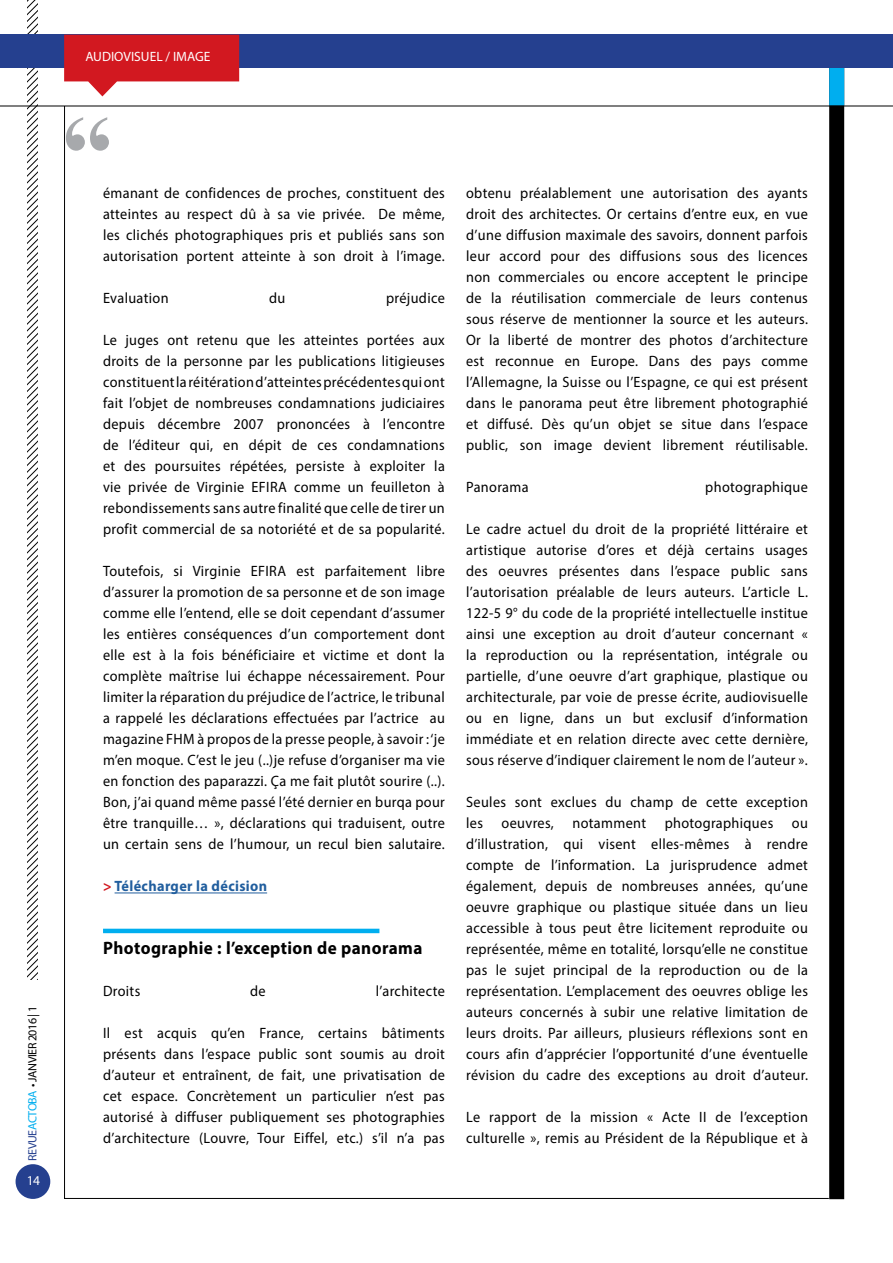
<style>
.page{position:relative;width:893px;height:1263px;background:#fff}
.page>*{position:absolute;margin:0;border:0;box-sizing:border-box;transform-origin:0 0}
.t1{font:700 102.6px "Times New Roman";color:#a7a9ac}
.t2{font:700 18px "Myriad Pro";letter-spacing:.025em;color:#000;scale:.95 1}
.t3{font:15px/21px "Myriad Pro";letter-spacing:.025em;color:#000;text-align:justify;scale:.95 1}
.t4{font:700 15px "Myriad Pro";letter-spacing:.025em;color:#215e9e;scale:.95 1}
.t5{font:13.5px "Myriad Pro";color:#fff}
.t6{font:12px "Myriad Pro";letter-spacing:-.04em;color:#000}
.s1{color:#25408f}
.s2{color:#00aeef}
.s3{color:#d21820}
</style>
<div class="page">
<svg style="left:28px;top:0;width:9px;height:979px"></svg>
<div style="left:16px;top:1164px;width:34px;height:35px;background:#25408f;border-radius:50%"></div>
<div style="left:829px;top:40px;width:15px;height:1159px;background:#000"></div>
<div style="left:829px;top:65px;width:15px;height:41px;background:#00aeef"></div>
<div style="left:0;top:35px;width:893px;height:33px;background:#25408f"></div>
<hr style="left:0;top:106px;width:893px;height:1px;background:#000">
<hr style="left:115px;top:892px;width:152px;height:1px;background:#215e9e">
<hr style="left:103px;top:929px;width:276px;height:4px;background:#00aeef">
<svg style="left:64px;top:35px;width:175px;height:61px"></svg>
<p class="t6" style="left:25px;top:1160px;width:156px;rotate:-90deg"><span class="s1">REVUE</span><span class="s2">ACTOBA</span> • JANVIER 2016 | 1</p>
<p class="t5" style="left:27px;top:1172px;width:15px">14</p>
<p class="t5" style="left:85px;top:48px;width:127px">AUDIOVISUEL / IMAGE</p>
<h1 class="t1" style="left:62px;top:78px;width:53px">“</h1>
<p class="t3" style="left:103px;top:183px;width:361px">émanant de confidences de proches, constituent des atteintes au respect dû à sa vie privée. De même, les clichés photographiques pris et publiés sans son autorisation portent atteinte à son droit à l’image.</p>
<p class="t3" style="left:103px;top:288px;width:71px">Evaluation</p>
<p class="t3" style="left:269px;top:288px;width:19px">du</p>
<p class="t3" style="left:386px;top:288px;width:63px">préjudice</p>
<p class="t3" style="left:103px;top:330px;width:361px">Le juges ont retenu que les atteintes portées aux droits de la personne par les publications litigieuses constituent la réitération d’atteintes précédentes qui ont fait l’objet de nombreuses condamnations judiciaires depuis décembre 2007 prononcées à l’encontre de l’éditeur qui, en dépit de ces condamnations et des poursuites répétées, persiste à exploiter la vie privée de Virginie EFIRA comme un feuilleton à rebondissements sans autre finalité que celle de tirer un profit commercial de sa notoriété et de sa popularité.</p>
<p class="t3" style="left:103px;top:561px;width:361px">Toutefois, si Virginie EFIRA est parfaitement libre d’assurer la promotion de sa personne et de son image comme elle l’entend, elle se doit cependant d’assumer les entières conséquences d’un comportement dont elle est à la fois bénéficiaire et victime et dont la complète maîtrise lui échappe nécessairement. Pour limiter la réparation du préjudice de l’actrice, le tribunal a rappelé les déclarations effectuées par l’actrice au magazine FHM à propos de la presse people, à savoir : ‘je m’en moque. C’est le jeu (..)je refuse d’organiser ma vie en fonction des paparazzi. Ça me fait plutôt sourire (..).<br>Bon, j’ai quand même passé l’été dernier en burqa pour être tranquille… », déclarations qui traduisent, outre un certain sens de l’humour, un recul bien salutaire.</p>
<p class="t4" style="left:103px;top:877px;width:174px"><span class="s3">&gt;</span> Télécharger la décision</p>
<p class="t2" style="left:103px;top:937px;width:338px">Photographie : l’exception de panorama</p>
<p class="t3" style="left:103px;top:981px;width:41px">Droits</p>
<p class="t3" style="left:250px;top:981px;width:18px">de</p>
<p class="t3" style="left:376px;top:981px;width:74px">l’architecte</p>
<p class="t3" style="left:103px;top:1023px;width:361px">Il est acquis qu’en France, certains bâtiments présents dans l’espace public sont soumis au droit d’auteur et entraînent, de fait, une privatisation de cet espace. Concrètement un particulier n’est pas autorisé à diffuser publiquement ses photographies d’architecture (Louvre, Tour Eiffel, etc.) s’il n’a pas</p>
<p class="t3" style="left:466px;top:183px;width:361px">obtenu préalablement une autorisation des ayants droit des architectes. Or certains d’entre eux, en vue d’une diffusion maximale des savoirs, donnent parfois leur accord pour des diffusions sous des licences non commerciales ou encore acceptent le principe de la réutilisation commerciale de leurs contenus sous réserve de mentionner la source et les auteurs.<br>Or la liberté de montrer des photos d’architecture est reconnue en Europe. Dans des pays comme l’Allemagne, la Suisse ou l’Espagne, ce qui est présent dans le panorama peut être librement photographié et diffusé. Dès qu’un objet se situe dans l’espace public, son image devient librement réutilisable.</p>
<p class="t3" style="left:466px;top:477px;width:67px">Panorama</p>
<p class="t3" style="left:705px;top:477px;width:110px">photographique</p>
<p class="t3" style="left:466px;top:519px;width:361px">Le cadre actuel du droit de la propriété littéraire et artistique autorise d’ores et déjà certains usages des oeuvres présentes dans l’espace public sans l’autorisation préalable de leurs auteurs. L’article L.<br>122-5 9° du code de la propriété intellectuelle institue ainsi une exception au droit d’auteur concernant « la reproduction ou la représentation, intégrale ou partielle, d’une oeuvre d’art graphique, plastique ou architecturale, par voie de presse écrite, audiovisuelle ou en ligne, dans un but exclusif d’information immédiate et en relation directe avec cette dernière, sous réserve d’indiquer clairement le nom de l’auteur ».</p>
<p class="t3" style="left:466px;top:792px;width:361px">Seules sont exclues du champ de cette exception les oeuvres, notamment photographiques ou d’illustration, qui visent elles-mêmes à rendre compte de l’information. La jurisprudence admet également, depuis de nombreuses années, qu’une oeuvre graphique ou plastique située dans un lieu accessible à tous peut être licitement reproduite ou représentée, même en totalité, lorsqu’elle ne constitue pas le sujet principal de la reproduction ou de la représentation. L’emplacement des oeuvres oblige les auteurs concernés à subir une relative limitation de leurs droits. Par ailleurs, plusieurs réflexions sont en cours afin d’apprécier l’opportunité d’une éventuelle révision du cadre des exceptions au droit d’auteur.</p>
<p class="t3" style="left:466px;top:1107px;width:361px">Le rapport de la mission « Acte II de l’exception culturelle », remis au Président de la République et à</p>
</div>
